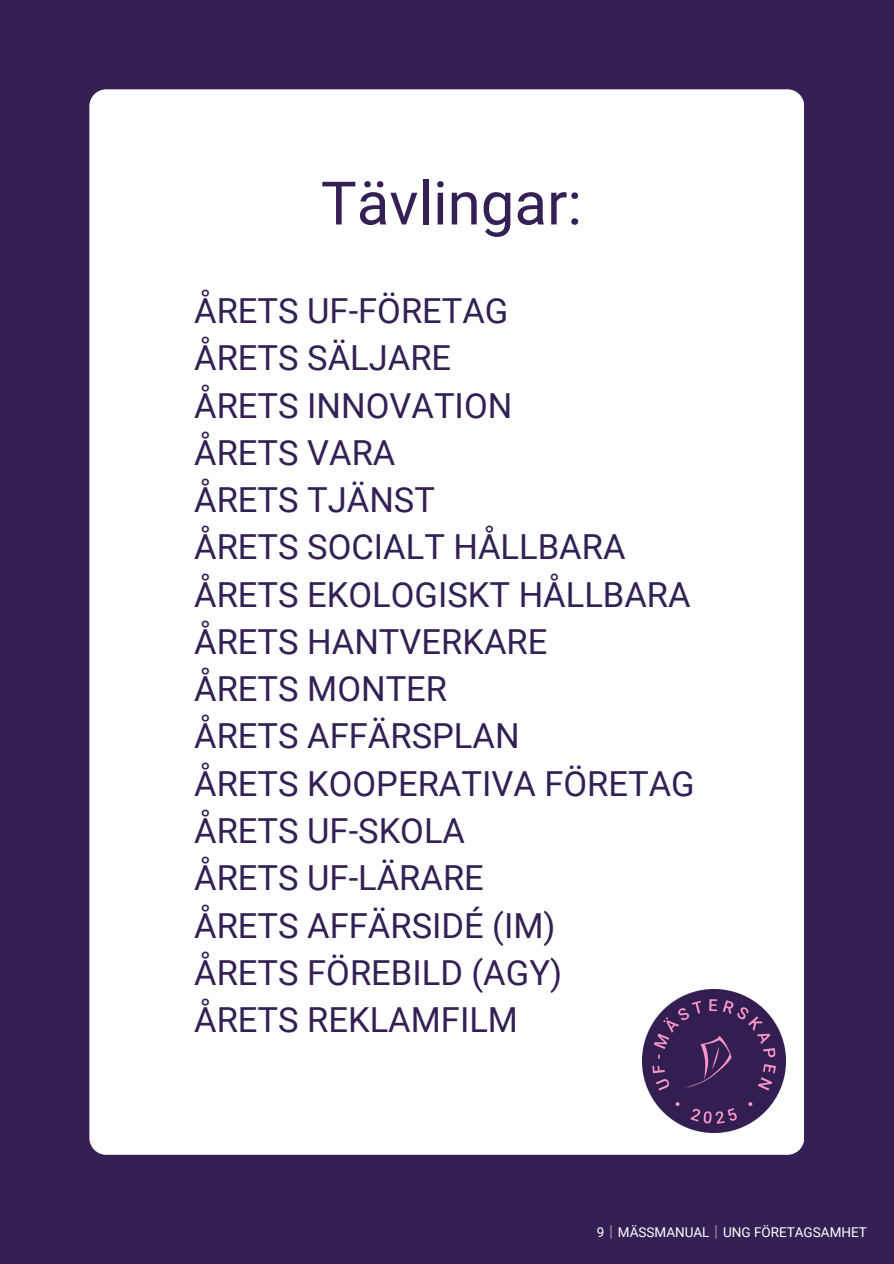
<style>
.page{position:relative;width:894px;height:1264px;background:#fff}
.page>*{position:absolute;margin:0;border:0;box-sizing:border-box;transform-origin:0 0}
.t1{font:60px "Roboto";color:#342054}
.t2{font:34.5px/47.2px "Roboto";color:#342054}
.t3{font:13.5px "Roboto";color:#fff}
.s1{font-family:"Noto Sans CJ Ksc"}
</style>
<div class="page">
<div style="left:0;top:0;width:893px;height:1263px;background:#342054"></div>
<div style="left:89px;top:89px;width:715px;height:1065px;background:#fff"></div>
<img style="left:642px;top:989px;width:143px;height:143px">
<h2 class="t1" style="left:321px;top:169px;width:262px">Tävlingar:</h2>
<h1 class="t2" style="left:194px;top:287px;width:502px">ÅRETS UF-FÖRETAG<br>ÅRETS SÄLJARE<br>ÅRETS INNOVATION<br>ÅRETS VARA<br>ÅRETS TJÄNST<br>ÅRETS SOCIALT HÅLLBARA<br>ÅRETS EKOLOGISKT HÅLLBARA<br>ÅRETS HANTVERKARE<br>ÅRETS MONTER<br>ÅRETS AFFÄRSPLAN<br>ÅRETS KOOPERATIVA FÖRETAG<br>ÅRETS UF-SKOLA<br>ÅRETS UF-LÄRARE<br>ÅRETS AFFÄRSIDÉ (IM)<br>ÅRETS FÖREBILD (AGY)<br>ÅRETS REKLAMFILM</h1>
<p class="t3" style="left:596px;top:1224px;width:271px">9<span class="s1">│</span>MÄSSMANUAL<span class="s1">│</span>UNG FÖRETAGSAMHET</p>
</div>
